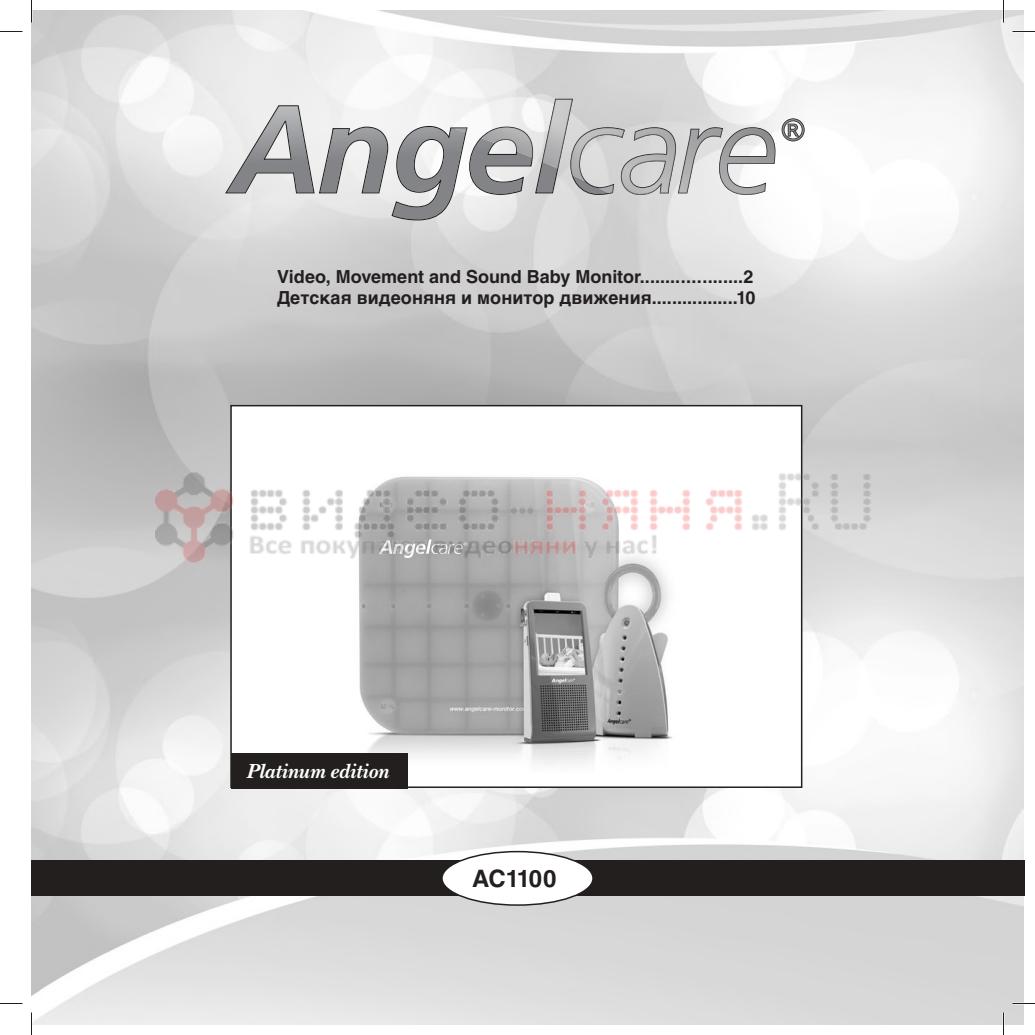
<style>
.page{position:relative;width:1035px;height:1035px;background:#fff}
.page>*{position:absolute;margin:0;border:0;box-sizing:border-box;transform-origin:0 0}
.t1{font:700 24px "Helvetica LT Std";letter-spacing:-.04em;color:#241f1f}
.t2{font:italic 700 21px "New Baskerville C";color:#fff}
.t3{font:700 18px/21.6px "Helvetica LT Std";color:#241f1f}
</style>
<div class="page">
<img style="left:32px;top:10px;width:992px;height:1015px">
<svg style="left:225px;top:99px;width:580px;height:121px"></svg>
<svg style="left:542px;top:99px;width:233px;height:96px;background:#c9c9c9"></svg>
<svg style="left:481px;top:127px;width:52px;height:31px;background:#aeaeaf"></svg>
<svg style="left:782px;top:119px;width:22px;height:22px"></svg>
<svg style="left:453px;top:128px;width:14px;height:5px"></svg>
<div style="left:231px;top:406px;width:571px;height:381px;background:#fff"></div>
<div style="left:230px;top:405px;width:572px;height:383px;border:2px solid #241f1f"></div>
<img style="left:359px;top:564px;width:314px;height:221px">
<div style="left:32px;top:861px;width:993px;height:35px;background:#241f1f"></div>
<div style="left:231px;top:753px;width:176px;height:35px;background:#241f1f"></div>
<div style="left:442px;top:852px;width:151px;height:53px;background:#fff;border-radius:50%"></div>
<div style="left:441px;top:851px;width:153px;height:55px;border:2px solid #241f1f;border-radius:50%"></div>
<svg style="left:0;top:31px;width:22px;height:1px"></svg>
<svg style="left:1012px;top:31px;width:23px;height:1px"></svg>
<svg style="left:0;top:1003px;width:22px;height:1px"></svg>
<svg style="left:1012px;top:1003px;width:23px;height:1px"></svg>
<svg style="left:31px;top:0;width:1px;height:22px"></svg>
<svg style="left:31px;top:1012px;width:1px;height:23px"></svg>
<svg style="left:1003px;top:0;width:1px;height:22px"></svg>
<svg style="left:1003px;top:1012px;width:1px;height:23px"></svg>
<img style="left:155px;top:471px;width:725px;height:93px">
<p class="t3" style="left:277px;top:265px;width:480px">Video, Movement and Sound Baby Monitor....................2<br>Детская видеоняня и монитор движения.................10</p>
<p class="t2" style="left:246px;top:759px;width:144px">Platinum edition</p>
<h1 class="t1" style="left:472px;top:864px;width:86px">AC1100</h1>
</div>
